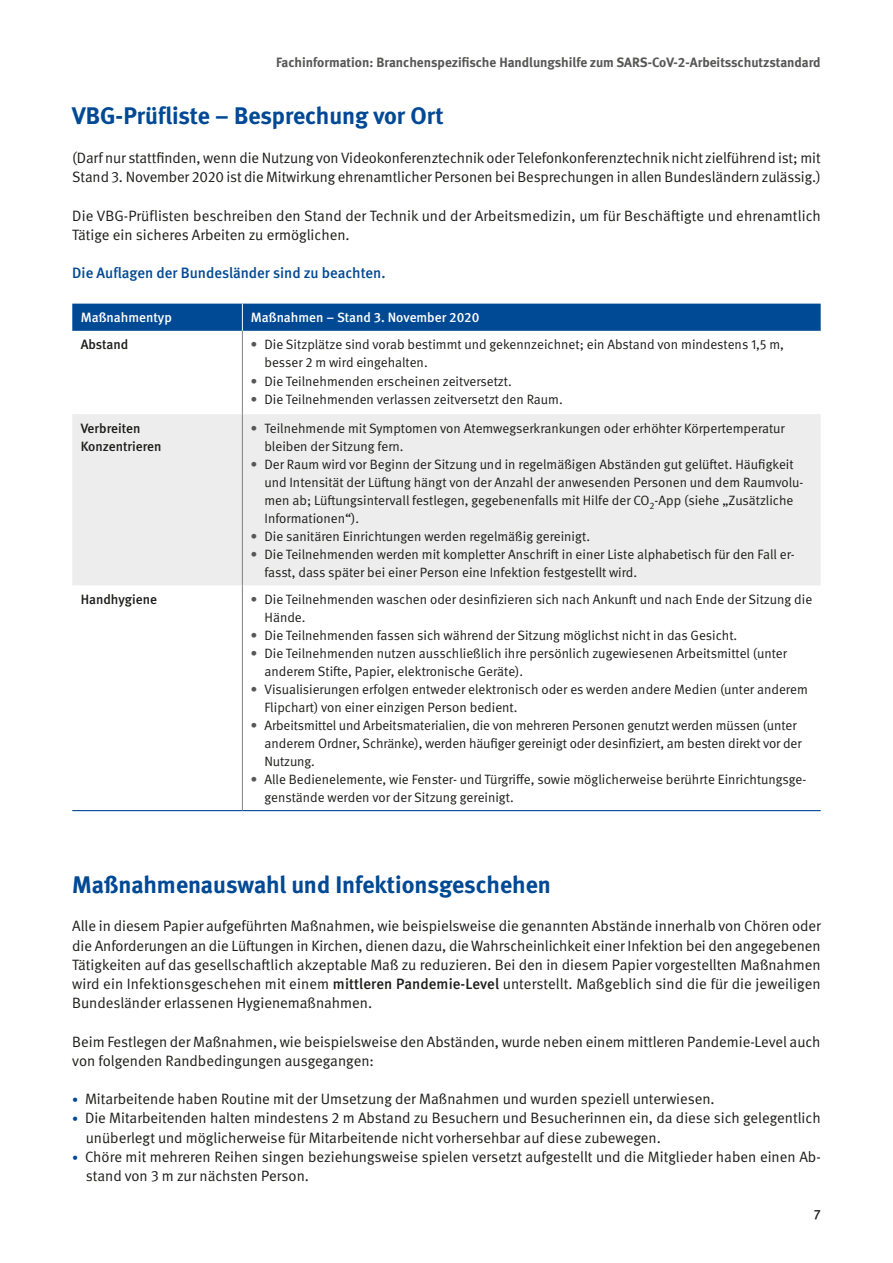
<style>
.page{position:relative;width:893px;height:1263px;background:#fff}
.page>*{position:absolute;margin:0;border:0;box-sizing:border-box;transform-origin:0 0}
._01_Überschriften_D_-_Unter-Überschrift_b{font:700 24px "DGUV Meta";color:#004994}
._02_Fließtext_Fließtext{font:15px/19.2px "DGUV Meta";color:#1d1d1b}
._02_Fließtext_Fließtext_ohne_Abstand{font:500 15px "DGUV Meta";color:#004994}
.t1{font:13.5px/18px "DGUV Meta";color:#1d1d1b}
.t2{font:700 13.5px "DGUV Meta";color:#575756}
._03_Tabellen_und_Graphen_Tabellen_normal{font:500 13.5px "DGUV Meta";color:#1d1d1b}
._03_Tabellen_und_Graphen_Tabellenkopf{font:500 13.5px "DGUV Meta";color:#fff}
.s1{font-weight:700;color:#575756}
.s2{font-weight:500}
.s3{font-size:12px;color:#004994}
</style>
<div class="page">
<div style="left:72px;top:414px;width:749px;height:171px;background:#ededed"></div>
<div style="left:72px;top:304px;width:749px;height:27px;background:#004994"></div>
<hr style="left:242px;top:331px;width:1px;height:83px;background:#808080">
<hr style="left:242px;top:414px;width:1px;height:171px;background:#808080">
<hr style="left:242px;top:585px;width:1px;height:225px;background:#808080">
<hr style="left:72px;top:810px;width:170px;height:1px;background:#004994">
<hr style="left:242px;top:810px;width:579px;height:1px;background:#004994">
<p class="t2" style="left:276px;top:54px;width:546px">Fachinformation: Branchenspezifische Handlungshilfe zum SARS-CoV-2-Arbeitsschutzstandard</p>
<h1 class="_01_Überschriften_D_-_Unter-Überschrift_b" style="left:72px;top:101px;width:373px">VBG-Prüfliste – Besprechung vor Ort</h1>
<p class="_02_Fließtext_Fließtext" style="left:72px;top:149px;width:750px">(Darf nur stattfinden, wenn die Nutzung von Videokonferenztechnik oder Telefonkonferenztechnik nicht zielführend ist; mit<br>Stand 3. November 2020 ist die Mitwirkung ehrenamtlicher Personen bei Besprechungen in allen Bundesländern zulässig.)</p>
<p class="_02_Fließtext_Fließtext" style="left:72px;top:206px;width:750px">Die VBG-Prüflisten beschreiben den Stand der Technik und der Arbeitsmedizin, um für Beschäftigte und ehrenamtlich<br>Tätige ein sicheres Arbeiten zu ermöglichen.</p>
<p class="_02_Fließtext_Fließtext_ohne_Abstand" style="left:72px;top:264px;width:315px">Die Auflagen der Bundesländer sind zu beachten.</p>
<p class="_03_Tabellen_und_Graphen_Tabellenkopf" style="left:81px;top:310px;width:93px">Maßnahmentyp</p>
<p class="_03_Tabellen_und_Graphen_Tabellenkopf" style="left:251px;top:310px;width:230px">Maßnahmen – Stand 3. November 2020</p>
<p class="_03_Tabellen_und_Graphen_Tabellen_normal" style="left:81px;top:337px;width:49px">Abstand</p>
<p class="t1" style="left:264px;top:336px;width:521px;text-indent:-14px"><span class="s1">•</span> Die Sitzplätze sind vorab bestimmt und gekennzeichnet; ein Abstand von mindestens 1,5 m, besser 2 m wird eingehalten.</p>
<p class="t1" style="left:251px;top:372px;width:262px"><span class="s1">•</span> Die Teilnehmenden erscheinen zeitversetzt.</p>
<p class="t1" style="left:251px;top:390px;width:313px"><span class="s1">•</span> Die Teilnehmenden verlassen zeitversetzt den Raum.</p>
<p class="_03_Tabellen_und_Graphen_Tabellen_normal" style="left:81px;top:420px;width:61px">Verbreiten</p>
<p class="_03_Tabellen_und_Graphen_Tabellen_normal" style="left:81px;top:438px;width:82px">Konzentrieren</p>
<p class="t1" style="left:264px;top:419px;width:522px;text-indent:-14px"><span class="s1">•</span> Teilnehmende mit Symptomen von Atemwegserkrankungen oder erhöhter Körpertemperatur bleiben der Sitzung fern.</p>
<p class="t1" style="left:264px;top:455px;width:541px;text-indent:-14px"><span class="s1">•</span> Der Raum wird vor Beginn der Sitzung und in regelmäßigen Abständen gut gelüftet. Häufigkeit und Intensität der Lüftung hängt von der Anzahl der anwesenden Personen und dem Raumvolu&shy;men ab; Lüftungsintervall festlegen, gegebenenfalls mit Hilfe der CO<sub>2</sub>-App (siehe „Zusätzliche Informationen“).</p>
<p class="t1" style="left:251px;top:527px;width:341px"><span class="s1">•</span> Die sanitären Einrichtungen werden regelmäßig gereinigt.</p>
<p class="t1" style="left:264px;top:545px;width:532px;text-indent:-14px"><span class="s1">•</span> Die Teilnehmenden werden mit kompletter Anschrift in einer Liste alphabetisch für den Fall er&shy;fasst, dass später bei einer Person eine Infektion festgestellt wird.</p>
<p class="_03_Tabellen_und_Graphen_Tabellen_normal" style="left:81px;top:592px;width:78px">Handhygiene</p>
<p class="t1" style="left:264px;top:591px;width:549px;text-indent:-14px"><span class="s1">•</span> Die Teilnehmenden waschen oder desinfizieren sich nach Ankunft und nach Ende der Sitzung die<br>Hände.</p>
<p class="t1" style="left:251px;top:627px;width:488px"><span class="s1">•</span> Die Teilnehmenden fassen sich während der Sitzung möglichst nicht in das Gesicht.</p>
<p class="t1" style="left:264px;top:645px;width:524px;text-indent:-14px"><span class="s1">•</span> Die Teilnehmenden nutzen ausschließlich ihre persönlich zugewiesenen Arbeitsmittel (unter anderem Stifte, Papier, elektronische Geräte).</p>
<p class="t1" style="left:264px;top:681px;width:545px;text-indent:-14px"><span class="s1">•</span> Visualisierungen erfolgen entweder elektronisch oder es werden andere Medien (unter anderem<br>Flipchart) von einer einzigen Person bedient.</p>
<p class="t1" style="left:264px;top:717px;width:539px;text-indent:-14px"><span class="s1">•</span> Arbeitsmittel und Arbeitsmaterialien, die von mehreren Personen genutzt werden müssen (unter anderem Ordner, Schränke), werden häufiger gereinigt oder desinfiziert, am besten direkt vor der<br>Nutzung.</p>
<p class="t1" style="left:264px;top:771px;width:543px;text-indent:-14px"><span class="s1">•</span> Alle Bedienelemente, wie Fenster- und Türgriffe, sowie möglicherweise berührte Einrichtungsge&shy;genstände werden vor der Sitzung gereinigt.</p>
<h1 class="_01_Überschriften_D_-_Unter-Überschrift_b" style="left:72px;top:870px;width:480px">Maßnahmenauswahl und Infektionsgeschehen</h1>
<p class="_02_Fließtext_Fließtext" style="left:72px;top:917px;width:750px;text-align:justify">Alle in diesem Papier aufgeführten Maßnahmen, wie beispielsweise die genannten Abstände innerhalb von Chören oder die Anforderungen an die Lüftungen in Kirchen, dienen dazu, die Wahrscheinlichkeit einer Infektion bei den angegebenen Tätigkeiten auf das gesellschaftlich akzeptable Maß zu reduzieren. Bei den in diesem Papier vorgestellten Maßnahmen wird ein Infektionsgeschehen mit einem <span class="s2">mittleren Pandemie-Level</span> unterstellt. Maßgeblich sind die für die jeweiligen Bundesländer erlassenen Hygienemaßnahmen.</p>
<p class="_02_Fließtext_Fließtext" style="left:72px;top:1032px;width:750px">Beim Festlegen der Maßnahmen, wie beispielsweise den Abständen, wurde neben einem mittleren Pandemie-Level auch von folgenden Randbedingungen ausgegangen:</p>
<p class="_02_Fließtext_Fließtext" style="left:72px;top:1090px;width:644px"><span class="s3">•</span> Mitarbeitende haben Routine mit der Umsetzung der Maßnahmen und wurden speziell unterwiesen.</p>
<p class="_02_Fließtext_Fließtext" style="left:86px;top:1109px;width:736px;text-indent:-14px"><span class="s3">•</span> Die Mitarbeitenden halten mindestens 2 m Abstand zu Besuchern und Besucherinnen ein, da diese sich gelegentlich unüberlegt und möglicherweise für Mitarbeitende nicht vorhersehbar auf diese zubewegen.</p>
<p class="_02_Fließtext_Fließtext" style="left:86px;top:1147px;width:736px;text-indent:-14px"><span class="s3">•</span> Chöre mit mehreren Reihen singen beziehungsweise spielen versetzt aufgestellt und die Mitglieder haben einen Ab&shy;stand von 3 m zur nächsten Person.</p>
<p class="_03_Tabellen_und_Graphen_Tabellen_normal" style="left:814px;top:1207px;width:8px">7</p>
</div>
